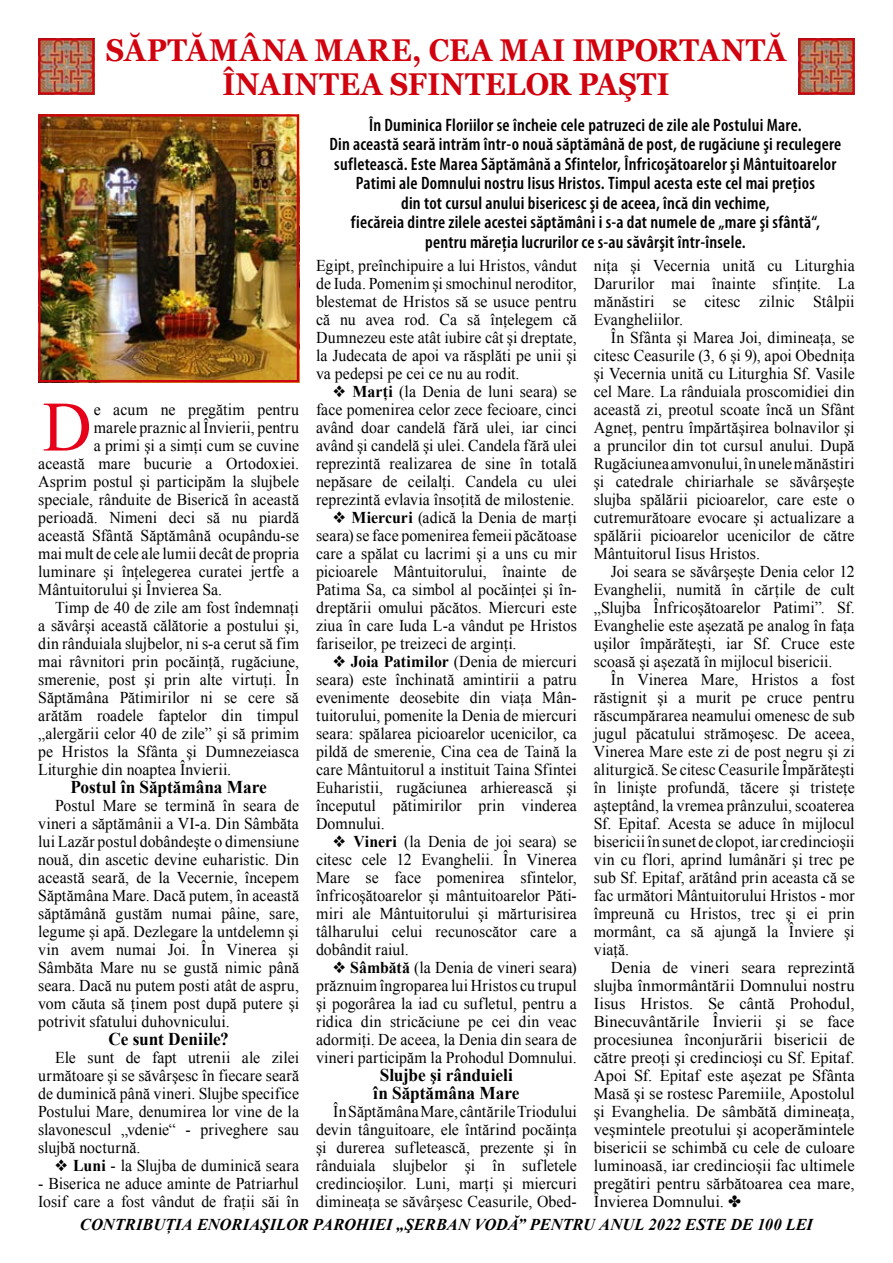
<style>
.page{position:relative;width:893px;height:1263px;background:#fff}
.page>*{position:absolute;margin:0;border:0;box-sizing:border-box;transform-origin:0 0}
.t1{font:70.8px "Times New Roman";color:#e60019;scale:.96 1}
.t2{font:700 31.5px/34.5px "Georgia";letter-spacing:.01em;color:#d1010e;text-align:center;scale:.91 1}
.t3{font:600 condensed 18px/19.5px "Myriad Pro";letter-spacing:.015em;color:#000;text-align:center}
.t4{font:700 18px/18px "Times New Roman";letter-spacing:-.005em;color:#000;text-align:center;scale:.96 1}
.t5{font:16.5px/18px "Times New Roman";letter-spacing:.005em;color:#000;text-align:justify;scale:.96 1}
.t6{font:16.5px/18px "Times New Roman";letter-spacing:.005em;color:#000;text-align:justify}
.t7{font:italic 700 16.5px "Times New Roman";letter-spacing:-.005em;color:#000}
.s1{font-weight:700}
</style>
<div class="page">
<img style="left:41px;top:117px;width:255px;height:262px">
<div style="left:38px;top:114px;width:261px;height:268px;border:2px solid #d1010e"></div>
<img style="left:41px;top:41px;width:51px;height:51px">
<div style="left:38px;top:38px;width:57px;height:57px;border:2px solid #d1010e"></div>
<img style="left:801px;top:41px;width:51px;height:51px">
<div style="left:798px;top:38px;width:57px;height:57px;border:2px solid #d1010e"></div>
<h2 class="t2" style="left:106px;top:33px;width:749px">SĂPTĂMÂNA MARE, CEA MAI IMPORTANTĂ<br>ÎNAINTEA SFINTELOR PAŞTI</h2>
<p class="t3" style="left:329px;top:115px;width:514px">În Duminica Floriilor se încheie cele patruzeci de zile ale Postului Mare.<br>Din această seară intrăm într-o nouă săptămână de post, de rugăciune şi reculegere sufletească. Este Marea Săptămână a Sfintelor, Înfricoşătoarelor şi Mântuitoarelor Patimi ale Domnului nostru Iisus Hristos. Timpul acesta este cel mai preţios<br>din tot cursul anului bisericesc şi de aceea, încă din vechime,<br>fiecăreia dintre zilele acestei săptămâni i s-a dat numele de „mare şi sfântă“, pentru măreţia lucrurilor ce s-au săvârşit într-însele.</p>
<p class="t5" style="left:594px;top:256px;width:273px">niţa şi Vecernia unită cu Liturghia Darurilor mai înainte sfinţite. La mănăstiri se citesc zilnic Stâlpii Evangheliilor.</p>
<p class="t5" style="left:594px;top:328px;width:273px;text-indent:17px">În Sfânta şi Marea Joi, dimineaţa, se citesc Ceasurile (3, 6 şi 9), apoi Obedniţa şi Vecernia unită cu Liturghia Sf. Vasile cel Mare. La rânduiala proscomidiei din această zi, preotul scoate încă un Sfânt Agneţ, pentru împărtăşirea bolnavilor şi a pruncilor din tot cursul anului. După Rugăciunea amvonului, în unele mănăstiri şi catedrale chiriarhale se săvârşeşte slujba spălării picioarelor, care este o cutremurătoare evocare şi actualizare a spălării picioarelor ucenicilor de către Mântuitorul Iisus Hristos.</p>
<p class="t5" style="left:594px;top:562px;width:273px;text-indent:17px">Joi seara se săvârşeşte Denia celor 12<br>Evanghelii, numită în cărţile de cult „Slujba Înfricoşătoarelor Patimi”. Sf.<br>Evanghelie este aşezată pe analog în faţa uşilor împărăteşti, iar Sf. Cruce este scoasă şi aşezată în mijlocul bisericii.</p>
<p class="t5" style="left:594px;top:670px;width:273px;text-indent:17px">În Vinerea Mare, Hristos a fost răstignit şi a murit pe cruce pentru răscumpărarea neamului omenesc de sub jugul păcatului strămoşesc. De aceea, Vinerea Mare este zi de post negru şi zi aliturgică. Se citesc Ceasurile Împărăteşti în linişte profundă, tăcere şi tristeţe aşteptând, la vremea prânzului, scoaterea Sf. Epitaf. Acesta se aduce în mijlocul bisericii în sunet de clopot, iar credincioşii vin cu flori, aprind lumânări şi trec pe sub Sf. Epitaf, arătând prin aceasta că se fac următori Mântuitorului Hristos - mor împreună cu Hristos, trec şi ei prin mormânt, ca să ajungă la Înviere şi viaţă.</p>
<p class="t6" style="left:594px;top:958px;width:262px;text-indent:17px">Denia de vineri seara reprezintă slujba înmormântării Domnului nostru Iisus Hristos. Se cântă Prohodul, Binecuvântările Învierii şi se face procesiunea înconjurării bisericii de către preoţi şi credincioşi cu Sf. Epitaf.<br>Apoi Sf. Epitaf este aşezat pe Sfânta Masă şi se rostesc Paremiile, Apostolul şi Evanghelia. De sâmbătă dimineaţa, veşmintele preotului şi acoperămintele bisericii se schimbă cu cele de culoare luminoasă, iar credincioşii fac ultimele pregătiri pentru sărbătoarea cea mare, Învierea Domnului. ✤</p>
<p class="t7" style="left:80px;top:1213px;width:734px">CONTRIBUŢIA ENORIAŞILOR PAROHIEI „ŞERBAN VODĂ” PENTRU ANUL 2022 ESTE DE 100 LEI</p>
<p class="t5" style="left:316px;top:256px;width:273px">Egipt, preînchipuire a lui Hristos, vândut de Iuda. Pomenim şi smochinul neroditor, blestemat de Hristos să se usuce pentru că nu avea rod. Ca să înţelegem că Dumnezeu este atât iubire cât şi dreptate, la Judecata de apoi va răsplăti pe unii şi va pedepsi pe cei ce nu au rodit.</p>
<p class="t5" style="left:316px;top:382px;width:273px;text-indent:17px">❖ <span class="s1">Marţi</span> (la Denia de luni seara) se face pomenirea celor zece fecioare, cinci având doar candelă fără ulei, iar cinci având şi candelă şi ulei. Candela fără ulei reprezintă realizarea de sine în totală nepăsare de ceilalţi. Candela cu ulei reprezintă evlavia însoţită de milostenie.</p>
<p class="t5" style="left:316px;top:508px;width:273px;text-indent:17px">❖ <span class="s1">Miercuri</span> (adică la Denia de marţi seara) se face pomenirea femeii păcătoase care a spălat cu lacrimi şi a uns cu mir picioarele Mântuitorului, înainte de Patima Sa, ca simbol al pocăinţei şi în&shy;dreptării omului păcătos. Miercuri este ziua în care Iuda L-a vândut pe Hristos fariseilor, pe treizeci de arginţi.</p>
<p class="t5" style="left:316px;top:652px;width:273px;text-indent:17px">❖ <span class="s1">Joia Patimilor</span> (Denia de miercuri seara) este închinată amintirii a patru evenimente deosebite din viaţa Mân&shy;tuitorului, pomenite la Denia de miercuri seara: spălarea picioarelor ucenicilor, ca pildă de smerenie, Cina cea de Taină la care Mântuitorul a instituit Taina Sfintei Euharistii, rugăciunea arhierească şi începutul pătimirilor prin vinderea Domnului.</p>
<p class="t5" style="left:316px;top:832px;width:273px;text-indent:17px">❖ <span class="s1">Vineri</span> (la Denia de joi seara) se citesc cele 12 Evanghelii. În Vinerea Mare se face pomenirea sfintelor, înfricoşătoarelor şi mântuitoarelor Păti&shy;miri ale Mântuitorului şi mărturisirea tâlharului celui recunoscător care a dobândit raiul.</p>
<p class="t5" style="left:316px;top:958px;width:273px;text-indent:17px">❖ <span class="s1">Sâmbătă</span> (la Denia de vineri seara) prăznuim îngroparea lui Hristos cu trupul şi pogorârea la iad cu sufletul, pentru a ridica din stricăciune pe cei din veac adormiţi. De aceea, la Denia din seara de vineri participăm la Prohodul Domnului.</p>
<p class="t4" style="left:373px;top:1065px;width:154px">Slujbe şi rânduieli în Săptămâna Mare</p>
<p class="t5" style="left:316px;top:1102px;width:273px;text-indent:17px">În Săptămâna Mare, cântările Triodului devin tânguitoare, ele întărind pocăinţa şi durerea sufletească, prezente şi în rânduiala slujbelor şi în sufletele credincioşilor. Luni, marţi şi miercuri dimineaţa se săvârşesc Ceasurile, Obed-</p>
<h1 class="t1" style="left:43px;top:379px;width:53px">D</h1>
<p class="t5" style="left:94px;top:400px;width:215px">e acum ne pregătim pentru</p>
<p class="t5" style="left:94px;top:418px;width:215px">marele praznic al Învierii, pentru</p>
<p class="t5" style="left:94px;top:436px;width:215px">a primi şi a simţi cum se cuvine</p>
<p class="t5" style="left:38px;top:454px;width:273px">această mare bucurie a Ortodoxiei.</p>
<p class="t5" style="left:38px;top:472px;width:273px">Asprim postul şi participăm la slujbele</p>
<p class="t5" style="left:38px;top:490px;width:273px">speciale, rânduite de Biserică în această</p>
<p class="t5" style="left:38px;top:508px;width:273px">perioadă. Nimeni deci să nu piardă</p>
<p class="t5" style="left:38px;top:526px;width:273px">această Sfântă Săptămână ocupându-se</p>
<p class="t5" style="left:38px;top:544px;width:273px">mai mult de cele ale lumii decât de propria</p>
<p class="t5" style="left:38px;top:562px;width:273px">luminare şi înţelegerea curatei jertfe a</p>
<p class="t5" style="left:38px;top:580px;width:193px">Mântuitorului şi Învierea Sa.</p>
<p class="t5" style="left:55px;top:598px;width:255px">Timp de 40 de zile am fost îndemnaţi</p>
<p class="t5" style="left:38px;top:616px;width:273px">a săvârşi această călătorie a postului şi,</p>
<p class="t5" style="left:38px;top:634px;width:273px">din rânduiala slujbelor, ni s-a cerut să fim</p>
<p class="t5" style="left:38px;top:652px;width:273px">mai râvnitori prin pocăinţă, rugăciune,</p>
<p class="t5" style="left:38px;top:670px;width:273px">smerenie, post şi prin alte virtuţi. În</p>
<p class="t5" style="left:38px;top:688px;width:273px">Săptămâna Pătimirilor ni se cere să</p>
<p class="t5" style="left:38px;top:706px;width:273px">arătăm roadele faptelor din timpul</p>
<p class="t5" style="left:38px;top:724px;width:273px">„alergării celor 40 de zile” şi să primim</p>
<p class="t5" style="left:38px;top:742px;width:273px">pe Hristos la Sfânta şi Dumnezeiasca</p>
<p class="t5" style="left:38px;top:760px;width:202px">Liturghie din noaptea Învierii.</p>
<p class="t4" style="left:70px;top:777px;width:206px">Postul în Săptămâna Mare</p>
<p class="t5" style="left:38px;top:796px;width:273px;text-indent:17px">Postul Mare se termină în seara de vineri a săptămânii a VI-a. Din Sâmbăta lui Lazăr postul dobândeşte o dimensiune nouă, din ascetic devine euharistic. Din această seară, de la Vecernie, începem Săptămâna Mare. Dacă putem, în această săptămână gustăm numai pâine, sare, legume şi apă. Dezlegare la untdelemn şi vin avem numai Joi. În Vinerea şi Sâmbăta Mare nu se gustă nimic până seara. Dacă nu putem posti atât de aspru, vom căuta să ţinem post după putere şi potrivit sfatului duhovnicului.</p>
<p class="t4" style="left:109px;top:1029px;width:127px">Ce sunt Deniile?</p>
<p class="t5" style="left:38px;top:1048px;width:273px;text-indent:17px">Ele sunt de fapt utrenii ale zilei următoare şi se săvârşesc în fiecare seară de duminică până vineri. Slujbe specifice Postului Mare, denumirea lor vine de la slavonescul „vdenie“ - priveghere sau slujbă nocturnă.</p>
<p class="t5" style="left:55px;top:1156px;width:255px">❖ <span class="s1">Luni</span> - la Slujba de duminică seara</p>
<p class="t5" style="left:38px;top:1174px;width:273px">- Biserica ne aduce aminte de Patriarhul<br>Iosif care a fost vândut de fraţii săi în</p>
</div>
